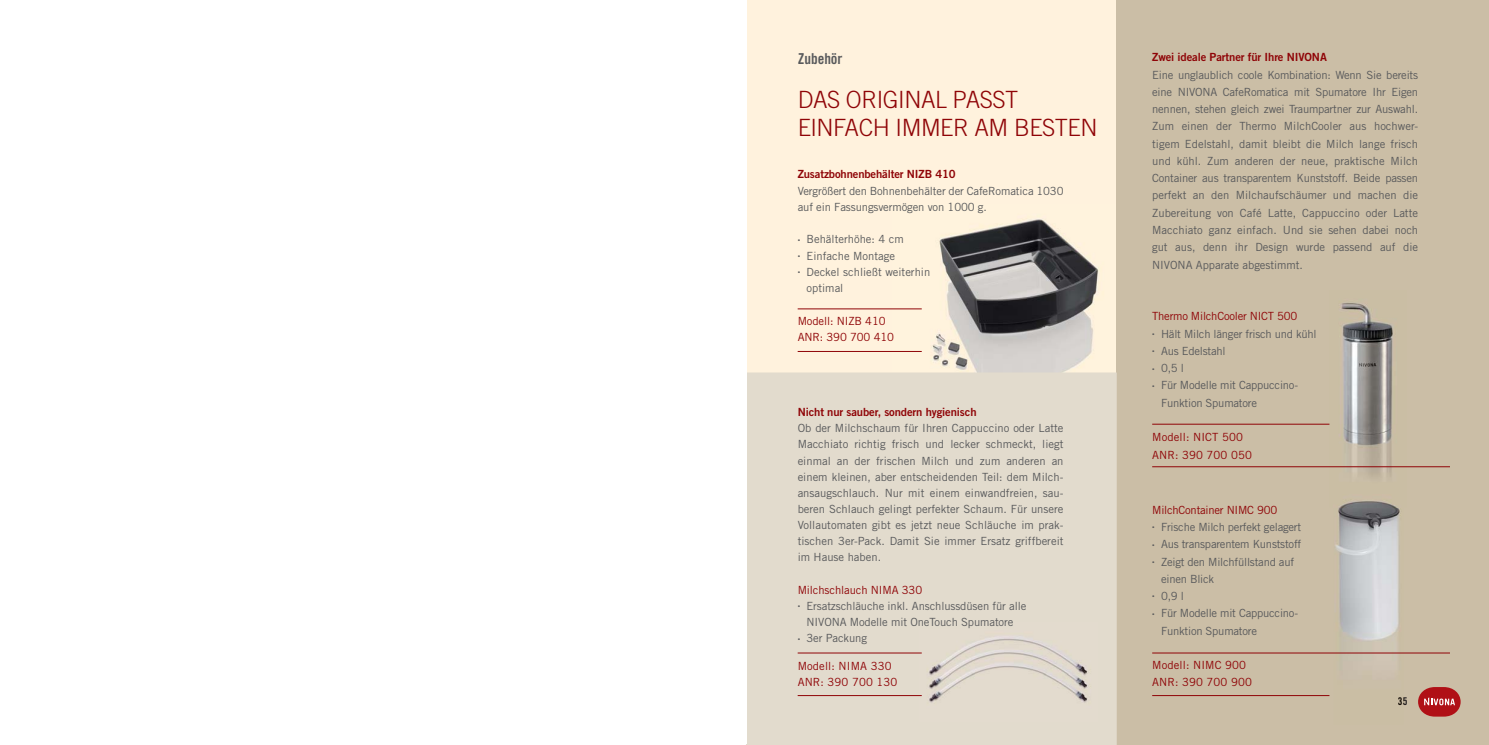
<style>
.page{position:relative;width:1489px;height:745px;background:#fff}
.page>*{position:absolute;margin:0;border:0;box-sizing:border-box;transform-origin:0 0}
.t1{font:300 23.75px/27.5px "Trade Gothic LT Std";letter-spacing:-.02em;color:#8f0407}
.t2{font:15px "Trade Gothic LT Std Bd Cn 20";color:#58595b}
.t3{font:11.25px/17.2px "Trade Gothic";letter-spacing:-.01em;color:#58595b}
.t4{font:11.25px/16.2px "Trade Gothic";letter-spacing:-.01em;color:#8f0407}
.t5{font:11.25px "Trade Gothic LT Std Bd 2";letter-spacing:-.01em;color:#8f0407}
.t6{font:11.25px/17.2px "Trade Gothic";letter-spacing:.01em;color:#8f0407}
.t7{font:10.62px "Trade Gothic LT Std Bd Cn 20";color:#231f20}
.s1{font-size:5px}
</style>
<div class="page">
<div style="left:745px;top:0;width:371px;height:372px;background:#fff2dd"></div>
<img style="left:892px;top:219px;width:207px;height:153px">
<div style="left:1116px;top:0;width:372px;height:744px;background:#cbbea6"></div>
<div style="left:747px;top:372px;width:369px;height:372px;background:#e2dbcd"></div>
<svg style="left:1418px;top:687px;width:42px;height:29px"></svg>
<img style="left:1329px;top:303px;width:77px;height:174px">
<img style="left:1333px;top:501px;width:70px;height:169px">
<img style="left:918px;top:621px;width:180px;height:101px">
<img style="left:918px;top:621px;width:95px;height:6px">
<hr style="left:797px;top:308px;width:124px;height:1px;background:#8f0407">
<hr style="left:797px;top:351px;width:124px;height:1px;background:#8f0407">
<hr style="left:797px;top:652px;width:124px;height:1px;background:#8f0407">
<hr style="left:797px;top:694px;width:124px;height:1px;background:#8f0407">
<hr style="left:1152px;top:652px;width:297px;height:1px;background:#8f0407">
<hr style="left:1152px;top:694px;width:177px;height:1px;background:#8f0407">
<hr style="left:1152px;top:423px;width:177px;height:1px;background:#8f0407">
<hr style="left:1152px;top:466px;width:297px;height:1px;background:#8f0407">
<div style="left:1px;top:0;width:745px;height:743px;background:#fff"></div>
<h2 class="t2" style="left:797px;top:53px;width:46px">Zubehör</h2>
<h1 class="t1" style="left:797px;top:89px;width:301px">DAS ORIGINAL PASST<br>EINFACH IMMER AM BESTEN</h1>
<p class="t5" style="left:797px;top:170px;width:160px">Zusatzbohnenbehälter NIZB 410</p>
<p class="t3" style="left:797px;top:183px;width:267px;line-height:16.2px">Vergrößert den Bohnenbehälter der CafeRomatica 1030 auf ein Fassungsvermögen von 1000 g.</p>
<p class="t3" style="left:797px;top:232px;width:108px"><span class="s1">•</span> Behälterhöhe: 4 cm</p>
<p class="t3" style="left:797px;top:248px;width:99px"><span class="s1">•</span> Einfache Montage</p>
<p class="t3" style="left:806px;top:265px;width:125px;line-height:16.2px;text-indent:-9px"><span class="s1">•</span> Deckel schließt weiterhin optimal</p>
<p class="t4" style="left:797px;top:313px;width:98px">Modell: NIZB 410<br>ANR: 390 700 410</p>
<p class="t5" style="left:797px;top:408px;width:180px">Nicht nur sauber, sondern hygienisch</p>
<p class="t3" style="left:797px;top:421px;width:267px;line-height:16.1px;text-align:justify">Ob der Milchschaum für Ihren Cappuccino oder Latte Macchiato richtig frisch und lecker schmeckt, liegt einmal an der frischen Milch und zum anderen an einem kleinen, aber entscheidenden Teil: dem Milch&shy;ansaugschlauch. Nur mit einem einwandfreien, sau&shy;beren Schlauch gelingt perfekter Schaum. Für unsere Vollautomaten gibt es jetzt neue Schläuche im prak&shy;tischen 3er-Pack. Damit Sie immer Ersatz griffbereit im Hause haben.</p>
<p class="t4" style="left:797px;top:582px;width:126px">Milchschlauch NIMA 330</p>
<p class="t3" style="left:797px;top:598px;width:230px;line-height:16.1px;text-align:center"><span class="s1">•</span> Ersatzschläuche inkl. Anschlussdüsen für alle<br>NIVONA Modelle mit OneTouch Spumatore</p>
<p class="t3" style="left:797px;top:630px;width:71px"><span class="s1">•</span> 3er Packung</p>
<p class="t6" style="left:797px;top:658px;width:101px;line-height:16.1px">Modell: NIMA 330<br>ANR: 390 700 130</p>
<p class="t5" style="left:1152px;top:53px;width:176px">Zwei ideale Partner für Ihre NIVONA</p>
<p class="t3" style="left:1152px;top:67px;width:267px;text-align:justify">Eine unglaublich coole Kombination: Wenn Sie bereits eine NIVONA CafeRomatica mit Spumatore Ihr Eigen nennen, stehen gleich zwei Traumpartner zur Auswahl.<br>Zum einen der Thermo MilchCooler aus hochwer&shy;tigem Edelstahl, damit bleibt die Milch lange frisch und kühl. Zum anderen der neue, praktische Milch Container aus transparentem Kunststoff. Beide passen perfekt an den Milchaufschäumer und machen die Zubereitung von Café Latte, Cappuccino oder Latte Macchiato ganz einfach. Und sie sehen dabei noch gut aus, denn ihr Design wurde passend auf die NIVONA Apparate abgestimmt.</p>
<p class="t4" style="left:1152px;top:309px;width:147px">Thermo MilchCooler NICT 500</p>
<p class="t3" style="left:1152px;top:326px;width:166px"><span class="s1">•</span> Hält Milch länger frisch und kühl</p>
<p class="t3" style="left:1152px;top:343px;width:75px"><span class="s1">•</span> Aus Edelstahl</p>
<p class="t3" style="left:1152px;top:360px;width:33px"><span class="s1">•</span> 0,5 l</p>
<p class="t3" style="left:1160px;top:377px;width:138px;text-indent:-9px"><span class="s1">•</span> Für Modelle mit Cappuccino-<br>Funktion Spumatore</p>
<p class="t6" style="left:1152px;top:429px;width:101px">Modell: NICT 500<br>ANR: 390 700 050</p>
<p class="t4" style="left:1152px;top:502px;width:127px">MilchContainer NIMC 900</p>
<p class="t3" style="left:1152px;top:519px;width:150px"><span class="s1">•</span> Frische Milch perfekt gelagert</p>
<p class="t3" style="left:1152px;top:536px;width:150px"><span class="s1">•</span> Aus transparentem Kunststoff</p>
<p class="t3" style="left:1160px;top:553px;width:134px;text-indent:-9px"><span class="s1">•</span> Zeigt den Milchfüllstand auf einen Blick</p>
<p class="t3" style="left:1152px;top:588px;width:33px"><span class="s1">•</span> 0,9 l</p>
<p class="t3" style="left:1160px;top:605px;width:138px;text-indent:-9px"><span class="s1">•</span> Für Modelle mit Cappuccino-<br>Funktion Spumatore</p>
<p class="t6" style="left:1152px;top:657px;width:101px">Modell: NIMC 900<br>ANR: 390 700 900</p>
<p class="t7" style="left:1397px;top:697px;width:11px">35</p>
</div>
